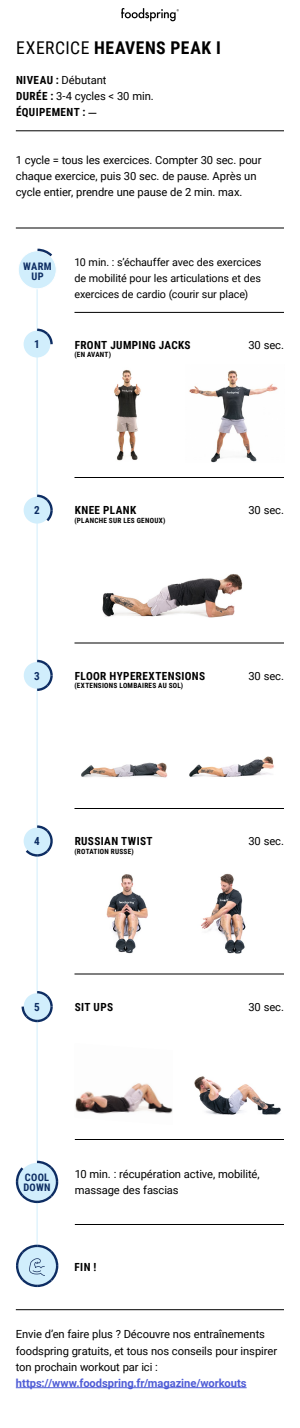
<style>
.page{position:relative;width:300px;height:1428px;background:#fff}
.page>*{position:absolute;margin:0;border:0;box-sizing:border-box;transform-origin:0 0}
.t1{font:700 17.6px "Roboto Condensed";letter-spacing:.035em;color:#000}
.t2{font:11.2px/16px "Roboto";letter-spacing:-.01em;color:#000}
.t3{font:700 11.2px "Roboto Condensed";letter-spacing:.035em;color:#000}
.t4{font:700 11.2px "Roboto";letter-spacing:-.005em;color:#4f5cd6}
.t5{font:700 11.2px "Roboto Condensed";color:#0d2d63}
.t6{font:10.8px/16px "Roboto";letter-spacing:-.01em;color:#000;text-align:justify}
.t7{font:700 10.4px/9.6px "Roboto Condensed";letter-spacing:.035em;color:#0d2d63}
.t8{font:700 7.2px "Roboto Condensed";letter-spacing:.035em;color:#000}
.s1{font-weight:400}
.s2{font-family:"Roboto Condensed";font-weight:700}
</style>
<div class="page">
<hr style="left:16px;top:1387px;width:231px;height:1px;background:#4f5cd6">
<hr style="left:16px;top:1309px;width:268px;height:1px;background:#000">
<hr style="left:75px;top:1224px;width:209px;height:1px;background:#000">
<hr style="left:75px;top:1139px;width:209px;height:1px;background:#000">
<hr style="left:74px;top:974px;width:210px;height:1px;background:#000">
<img style="left:201px;top:873px;width:45px;height:81px">
<img style="left:106px;top:874px;width:42px;height:80px">
<hr style="left:74px;top:808px;width:210px;height:1px;background:#000">
<img style="left:189px;top:756px;width:85px;height:21px">
<img style="left:81px;top:762px;width:87px;height:16px">
<hr style="left:74px;top:643px;width:210px;height:1px;background:#000">
<hr style="left:74px;top:477px;width:210px;height:1px;background:#000">
<img style="left:189px;top:370px;width:89px;height:93px">
<img style="left:114px;top:370px;width:27px;height:91px">
<hr style="left:74px;top:312px;width:210px;height:1px;background:#000">
<hr style="left:37px;top:288px;width:1px;height:963px;background:#d1eefc">
<div style="left:24px;top:662px;width:27px;height:27px;background:#d1eefc;border-radius:50%"></div>
<div style="left:24px;top:497px;width:26px;height:27px;background:#d1eefc;border-radius:50%"></div>
<div style="left:24px;top:331px;width:26px;height:27px;background:#d1eefc;border-radius:50%"></div>
<div style="left:18px;top:251px;width:38px;height:38px;background:#d1eefc;border-radius:50%"></div>
<div style="left:18px;top:251px;width:38px;height:38px;border:1px solid #fff;border-radius:50%"></div>
<svg style="left:36px;top:327px;width:17px;height:19px"></svg>
<svg style="left:35px;top:248px;width:17px;height:11px"></svg>
<svg style="left:15px;top:1159px;width:44px;height:45px"></svg>
<svg style="left:35px;top:493px;width:18px;height:31px"></svg>
<svg style="left:35px;top:659px;width:18px;height:33px"></svg>
<svg style="left:23px;top:824px;width:30px;height:34px"></svg>
<svg style="left:21px;top:990px;width:32px;height:33px"></svg>
<hr style="left:16px;top:228px;width:268px;height:1px;background:#000">
<hr style="left:16px;top:130px;width:268px;height:1px;background:#000">
<svg style="left:121px;top:8px;width:58px;height:13px"></svg>
<svg style="left:16px;top:1243px;width:43px;height:45px"></svg>
<img style="left:75px;top:1083px;width:98px;height:31px">
<img style="left:194px;top:1076px;width:87px;height:39px">
<img style="left:102px;top:574px;width:141px;height:44px">
<h1 class="t1" style="left:16px;top:35px;width:206px"><span class="s1">EXERCICE</span> HEAVENS PEAK I</h1>
<p class="t2" style="left:16px;top:72px;width:139px"><span class="s2">NIVEAU :</span> Débutant<br><span class="s2">DURÉE :</span> 3-4 cycles &lt; 30 min.</p>
<p class="t3" style="left:16px;top:104px;width:71px">ÉQUIPEMENT :</p>
<p class="t2" style="left:16px;top:152px;width:247px">1 cycle = tous les exercices. Compter 30 sec. pour chaque exercice, puis 30 sec. de pause. Après un cycle entier, prendre une pause de 2 min. max.</p>
<p class="t7" style="left:23px;top:261px;width:30px;text-align:center">WARM<br>UP</p>
<p class="t5" style="left:34px;top:336px;width:7px">1</p>
<p class="t6" style="left:74px;top:253px;width:189px">10 min. : s’échauffer avec des exercices de mobilité pour les articulations et des exercices de cardio (courir sur place)</p>
<p class="t3" style="left:75px;top:337px;width:117px">FRONT JUMPING JACKS</p>
<p class="t8" style="left:74px;top:350px;width:38px">(EN AVANT)</p>
<p class="t2" style="left:248px;top:336px;width:37px">30 sec.</p>
<p class="t5" style="left:34px;top:503px;width:7px">2</p>
<p class="t3" style="left:75px;top:502px;width:63px">KNEE PLANK</p>
<p class="t8" style="left:74px;top:515px;width:92px">(PLANCHE SUR LES GENOUX)</p>
<p class="t2" style="left:248px;top:502px;width:37px">30 sec.</p>
<p class="t5" style="left:34px;top:668px;width:7px">3</p>
<p class="t3" style="left:75px;top:668px;width:132px">FLOOR HYPEREXTENSIONS</p>
<p class="t8" style="left:74px;top:681px;width:110px">(EXTENSIONS LOMBAIRES AU SOL)</p>
<p class="t2" style="left:248px;top:667px;width:37px">30 sec.</p>
<p class="t5" style="left:34px;top:833px;width:7px">4</p>
<p class="t3" style="left:75px;top:833px;width:79px">RUSSIAN TWIST</p>
<p class="t8" style="left:74px;top:846px;width:61px">(ROTATION RUSSE)</p>
<p class="t2" style="left:248px;top:833px;width:37px">30 sec.</p>
<p class="t5" style="left:34px;top:999px;width:7px">5</p>
<p class="t3" style="left:75px;top:999px;width:40px">SIT UPS</p>
<p class="t2" style="left:248px;top:998px;width:37px">30 sec.</p>
<p class="t7" style="left:23px;top:1172px;width:29px">COOL<br>DOWN</p>
<p class="t2" style="left:75px;top:1166px;width:186px">10 min. : récupération active, mobilité, massage des fascias</p>
<p class="t3" style="left:75px;top:1259px;width:23px">FIN !</p>
<p class="t2" style="left:16px;top:1326px;width:263px">Envie d’en faire plus ? Découvre nos entraînements foodspring gratuits, et tous nos conseils pour inspirer ton prochain workout par ici :</p>
<p class="t4" style="left:16px;top:1375px;width:232px">https://www.foodspring.fr/magazine/workouts</p>
</div>
